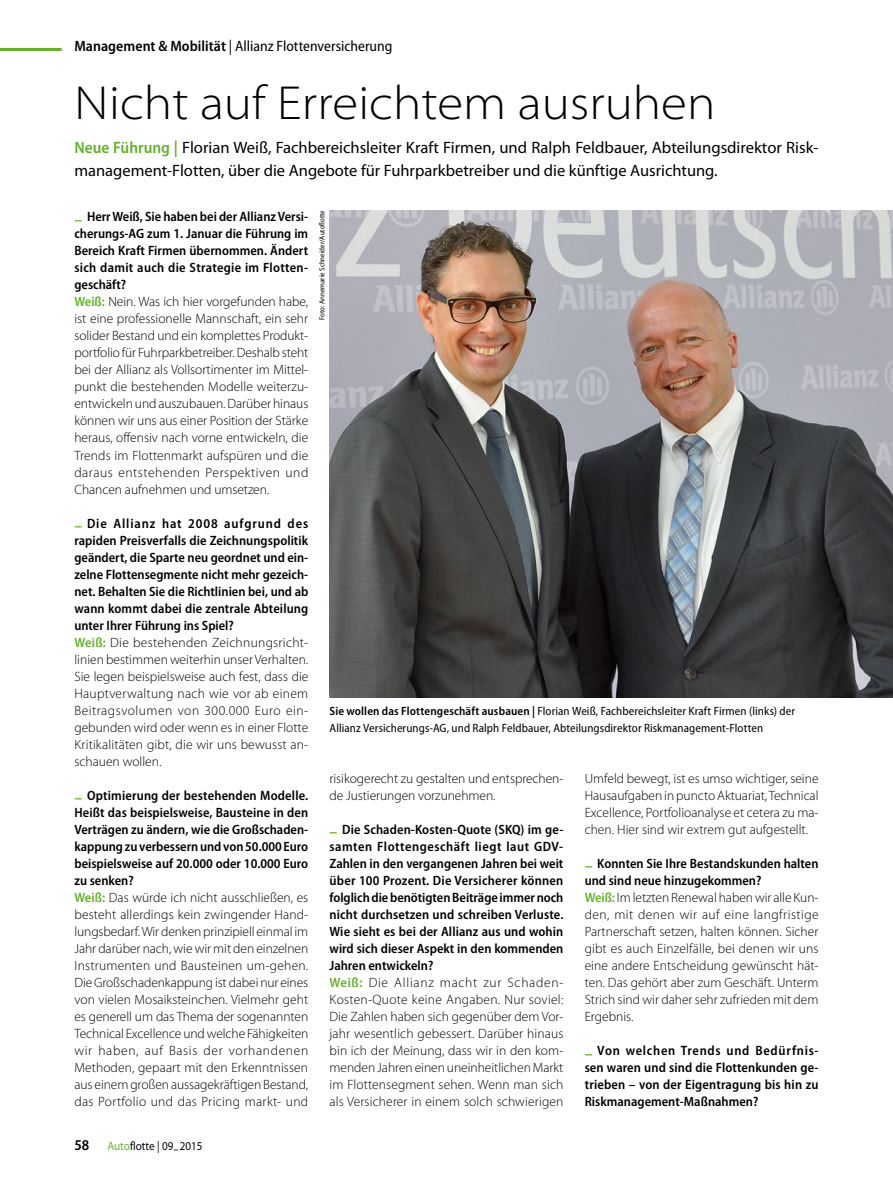
<style>
.page{position:relative;width:893px;height:1187px;background:#fff}
.page>*{position:absolute;margin:0;border:0;box-sizing:border-box;transform-origin:0 0}
.Title_1_Hauptübersch{font:300 semi-expanded 48px "Myriad Pro";color:#000}
.Trailer_Vorspann_gro{font:16.5px/22.5px "Myriad Pro";color:#000}
.Category_Rubrik{font:semi-condensed 15px "Myriad Pro";color:#000}
.Para_Answer_Intervie{font:300 13.5px/17px "Myriad Pro";color:#000;text-align:justify}
.t1{font:600 semi-condensed 13.5px/17px "Myriad Pro";color:#000;text-align:justify}
.Image_Caption_BU_lin{font:semi-condensed 12px/17px "Myriad Pro";letter-spacing:.01em;color:#000}
.NoXML_Ausgabe{font:semi-expanded 12px "Myriad Pro";color:#000;scale:.85 1}
.Image_Source_rechts{font:semi-condensed 7.5px "Myriad Pro";color:#000}
.s1{font-weight:600}
.s2{font-weight:600;font-stretch:semi-condensed;color:#63b02b}
.s3{font-stretch:normal;font-size:15.75px;color:#63b02b}
.s4{font-weight:600;font-stretch:semi-condensed;font-size:15px}
.s5{color:#63b02b}
</style>
<div class="page">
<hr style="left:0;top:48px;width:62px;height:3px;background:#63b02b">
<img style="left:330px;top:210px;width:563px;height:487px">
<p class="Category_Rubrik" style="left:74px;top:38px;width:320px"><span class="s1">Management &amp; Mobilität</span> | Allianz Flottenversicherung</p>
<p class="Title_1_Hauptübersch" style="left:74px;top:76px;width:642px">Nicht auf Erreichtem ausruhen</p>
<p class="Trailer_Vorspann_gro" style="left:74px;top:137px;width:746px"><span class="s2">Neue Führung |</span> Florian Weiß, Fachbereichsleiter Kraft Firmen, und Ralph Feldbauer, Abteilungsdirektor Risk&shy;management-Flotten, über die Angebote für Fuhrparkbetreiber und die künftige Ausrichtung.</p>
<p class="t1" style="left:74px;top:208px;width:235px"><span class="s3">ʱ</span> Herr Weiß, Sie haben bei der Allianz Versi&shy;cherungs-AG zum 1. Januar die Führung im Bereich Kraft Firmen übernommen. Ändert sich damit auch die Strategie im Flotten&shy;geschäft?</p>
<p class="Para_Answer_Intervie" style="left:74px;top:293px;width:235px"><span class="s2">Weiß:</span> Nein. Was ich hier vorgefunden habe, ist eine professionelle Mannschaft, ein sehr solider Bestand und ein komplettes Produkt&shy;portfolio für Fuhrparkbetreiber. Deshalb steht bei der Allianz als Vollsortimenter im Mittel&shy;punkt die bestehenden Modelle weiterzu&shy;entwickeln und auszubauen. Darüber hinaus können wir uns aus einer Position der Stärke heraus, offensiv nach vorne entwickeln, die Trends im Flottenmarkt aufspüren und die daraus entstehenden Perspektiven und Chancen aufnehmen und umsetzen.</p>
<p class="t1" style="left:74px;top:514px;width:235px"><span class="s3">ʱ</span> Die Allianz hat 2008 aufgrund des rapiden Preisverfalls die Zeichnungspolitik geändert, die Sparte neu geordnet und ein&shy;zelne Flottensegmente nicht mehr gezeich&shy;net. Behalten Sie die Richtlinien bei, und ab wann kommt dabei die zentrale Abteilung unter Ihrer Führung ins Spiel?</p>
<p class="Para_Answer_Intervie" style="left:74px;top:634px;width:236px"><span class="s2">Weiß:</span> Die bestehenden Zeichnungsricht&shy;linien bestimmen weiterhin unser Verhalten.<br>Sie legen beispielsweise auch fest, dass die Hauptverwaltung nach wie vor ab einem Beitragsvolumen von 300.000 Euro ein&shy;gebunden wird oder wenn es in einer Flotte Kritikalitäten gibt, die wir uns bewusst an&shy;schauen wollen.</p>
<p class="t1" style="left:74px;top:787px;width:235px"><span class="s3">ʱ</span> Optimierung der bestehenden Modelle.<br>Heißt das beispielsweise, Bausteine in den Verträgen zu ändern, wie die Großschaden&shy;kappung zu verbessern und von 50.000 Euro beispielsweise auf 20.000 oder 10.000 Euro zu senken?</p>
<p class="Para_Answer_Intervie" style="left:74px;top:889px;width:235px"><span class="s2">Weiß:</span> Das würde ich nicht ausschließen, es besteht allerdings kein zwingender Hand&shy;lungsbedarf. Wir denken prinzipiell einmal im Jahr darüber nach, wie wir mit den einzelnen Instrumenten und Bausteinen um-gehen.<br>Die Großschadenkappung ist dabei nur eines von vielen Mosaiksteinchen. Vielmehr geht es generell um das Thema der sogenannten Technical Excellence und welche Fähigkeiten wir haben, auf Basis der vorhandenen Methoden, gepaart mit den Erkenntnissen aus einem großen aussagekräftigen Bestand, das Portfolio und das Pricing markt- und</p>
<p class="Image_Source_rechts" style="left:318px;top:320px;width:111px;rotate:-90deg">Foto: Annemarie Schneider/Autoflotte</p>
<p class="Image_Caption_BU_lin" style="left:330px;top:702px;width:467px"><span class="s1">Sie wollen das Flottengeschäft ausbauen |</span> Florian Weiß, Fachbereichsleiter Kraft Firmen (links) der<br>Allianz Versicherungs-AG, und Ralph Feldbauer, Abteilungsdirektor Riskmanagement-Flotten</p>
<p class="Para_Answer_Intervie" style="left:585px;top:770px;width:235px">Umfeld bewegt, ist es umso wichtiger, seine Hausaufgaben in puncto Aktuariat, Technical Excellence, Portfolioanalyse et cetera zu ma&shy;chen. Hier sind wir extrem gut aufgestellt.</p>
<p class="t1" style="left:585px;top:855px;width:235px"><span class="s3">ʱ</span> Konnten Sie Ihre Bestandskunden halten und sind neue hinzugekommen?</p>
<p class="Para_Answer_Intervie" style="left:585px;top:889px;width:235px"><span class="s2">Weiß:</span> Im letzten Renewal haben wir alle Kun&shy;den, mit denen wir auf eine langfristige Partnerschaft setzen, halten können. Sicher gibt es auch Einzelfälle, bei denen wir uns eine andere Entscheidung gewünscht hät&shy;ten. Das gehört aber zum Geschäft. Unterm Strich sind wir daher sehr zufrieden mit dem Ergebnis.</p>
<p class="t1" style="left:585px;top:1042px;width:235px"><span class="s3">ʱ</span> Von welchen Trends und Bedürfnis&shy;sen waren und sind die Flottenkunden ge&shy;trieben – von der Eigentragung bis hin zu Riskmanagement-Maßnahmen?</p>
<p class="Para_Answer_Intervie" style="left:330px;top:770px;width:235px">risikogerecht zu gestalten und entsprechen&shy;de Justierungen vorzunehmen.</p>
<p class="t1" style="left:330px;top:821px;width:235px"><span class="s3">ʱ</span> Die Schaden-Kosten-Quote (SKQ) im ge&shy;samten Flottengeschäft liegt laut GDV-Zahlen in den vergangenen Jahren bei weit über 100 Prozent. Die Versicherer können folglich die benötigten Beiträge immer noch nicht durchsetzen und schreiben Verluste.<br>Wie sieht es bei der Allianz aus und wohin wird sich dieser Aspekt in den kommenden Jahren entwickeln?</p>
<p class="Para_Answer_Intervie" style="left:330px;top:974px;width:236px"><span class="s2">Weiß:</span> Die Allianz macht zur Schaden-Kosten-Quote keine Angaben. Nur soviel:<br>Die Zahlen haben sich gegenüber dem Vor&shy;jahr wesentlich gebessert. Darüber hinaus bin ich der Meinung, dass wir in den kom&shy;menden Jahren einen uneinheitlichen Markt im Flottensegment sehen. Wenn man sich als Versicherer in einem solch schwierigen</p>
<p class="NoXML_Ausgabe" style="left:74px;top:1139px;width:152px"><span class="s4">58</span> <span class="s5">Auto</span>flotte | 09–2015</p>
</div>
